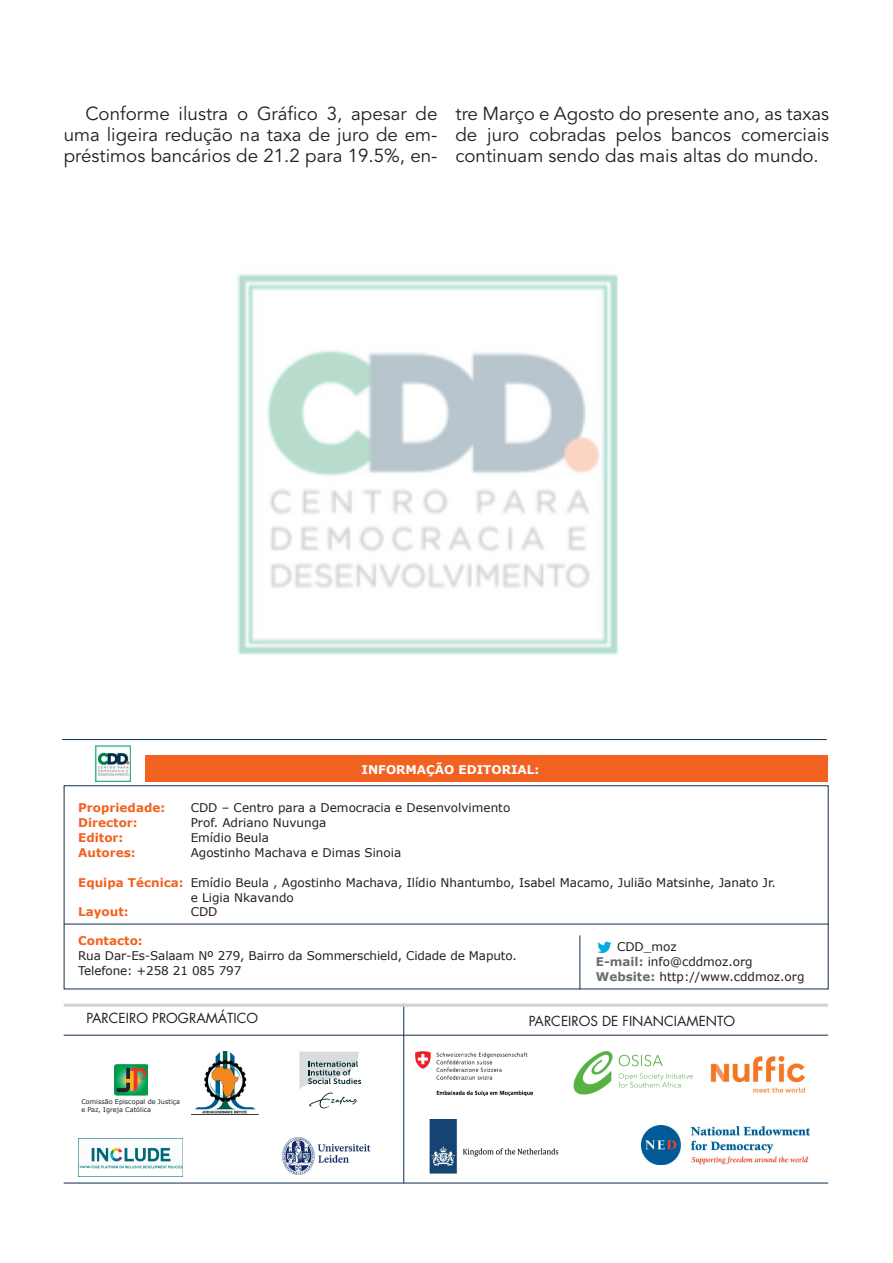
<style>
.page{position:relative;width:893px;height:1263px;background:#fff}
.page>*{position:absolute;margin:0;border:0;box-sizing:border-box;transform-origin:0 0}
.t1{font:18.75px/21px "Avenir LT Std";color:#231f20;text-align:justify}
.t2{font:13.5px "Futura LT";color:#231f20}
.t3{font:12px/15px "Verdana";color:#231f20}
.t4{font:700 12px "Verdana";color:#f26221}
.t5{font:700 12px "Verdana";color:#fff}
.t6{font:6.45px/7.8px "Verdana";color:#231f20}
.s1{font-weight:700;color:#f26221}
.s2{font-weight:700;color:#6c6d70}
</style>
<div class="page">
<div style="left:146px;top:755px;width:682px;height:27px;background:#f26221"></div>
<div style="left:64px;top:785px;width:764px;height:204px;border:1px solid #102d4e"></div>
<hr style="left:64px;top:924px;width:764px;height:1px;background:#102d4e">
<hr style="left:580px;top:935px;width:1px;height:54px;background:#102d4e">
<img style="left:597px;top:941px;width:15px;height:13px">
<hr style="left:62px;top:739px;width:765px;height:1px;background:#102d4e">
<hr style="left:403px;top:1004px;width:1px;height:179px;background:#102d4e">
<hr style="left:64px;top:1004px;width:764px;height:3px;background:#d1d2d4">
<hr style="left:64px;top:1035px;width:764px;height:1px;background:#102d4e">
<hr style="left:64px;top:1183px;width:764px;height:1px;background:#102d4e">
<img style="left:114px;top:1064px;width:34px;height:32px">
<img style="left:415px;top:1052px;width:118px;height:44px">
<img style="left:573px;top:1051px;width:120px;height:44px">
<img style="left:191px;top:1051px;width:68px;height:64px">
<img style="left:429px;top:1119px;width:130px;height:55px">
<img style="left:710px;top:1055px;width:96px;height:38px">
<img style="left:642px;top:1125px;width:168px;height:40px">
<img style="left:79px;top:1147px;width:103px;height:22px">
<img style="left:283px;top:1137px;width:88px;height:38px">
<svg style="left:299px;top:1052px;width:62px;height:56px"></svg>
<img style="left:237px;top:274px;width:381px;height:381px">
<img style="left:95px;top:745px;width:36px;height:37px">
<h1 class="t1" style="left:64px;top:104px;width:375px;text-indent:22px">Conforme ilustra o Gráfico 3, apesar de uma ligeira redução na taxa de juro de em&shy;préstimos bancários de 21.2 para 19.5%, en-</h1>
<h1 class="t1" style="left:455px;top:104px;width:375px">tre Março e Agosto do presente ano, as taxas de juro cobradas pelos bancos comerciais continuam sendo das mais altas do mundo.</h1>
<p class="t5" style="left:361px;top:761px;width:179px">INFORMAÇÃO EDITORIAL:</p>
<p class="t4" style="left:78px;top:799px;width:89px">Propriedade:</p>
<p class="t3" style="left:191px;top:800px;width:321px">CDD – Centro para a Democracia e Desenvolvimento</p>
<p class="t4" style="left:78px;top:814px;width:61px">Director:</p>
<p class="t3" style="left:191px;top:815px;width:137px">Prof. Adriano Nuvunga</p>
<p class="t4" style="left:78px;top:829px;width:47px">Editor:</p>
<p class="t3" style="left:191px;top:830px;width:80px">Emídio Beula</p>
<p class="t4" style="left:78px;top:844px;width:59px">Autores:</p>
<p class="t3" style="left:191px;top:845px;width:212px">Agostinho Machava e Dimas Sinoia</p>
<p class="t3" style="left:191px;top:875px;width:586px;text-indent:-113px"><span class="s1">Equipa Técnica:</span> Emídio Beula , Agostinho Machava, Ilídio Nhantumbo, Isabel Macamo, Julião Matsinhe, Janato Jr. e Ligia Nkavando</p>
<p class="t4" style="left:78px;top:903px;width:52px">Layout:</p>
<p class="t3" style="left:191px;top:904px;width:28px">CDD</p>
<p class="t4" style="left:78px;top:932px;width:66px">Contacto:</p>
<p class="t3" style="left:78px;top:947px;width:440px">Rua Dar-Es-Salaam Nº 279, Bairro da Sommerschield, Cidade de Maputo.<br>Telefone: +258 21 085 797</p>
<p class="t3" style="left:596px;top:939px;width:210px;text-indent:21px">CDD_moz<br><span class="s2">E-mail:</span> info@cddmoz.org<br><span class="s2">Website:</span> http://www.cddmoz.org</p>
<p class="t2" style="left:87px;top:1009px;width:173px">PARCEIRO PROGRAMÁTICO</p>
<p class="t2" style="left:529px;top:1012px;width:208px">PARCEIROS DE FINANCIAMENTO</p>
<p class="t6" style="left:81px;top:1098px;width:100px">Comissão Episcopal de Justiça e Paz, Igreja Católica</p>
</div>
